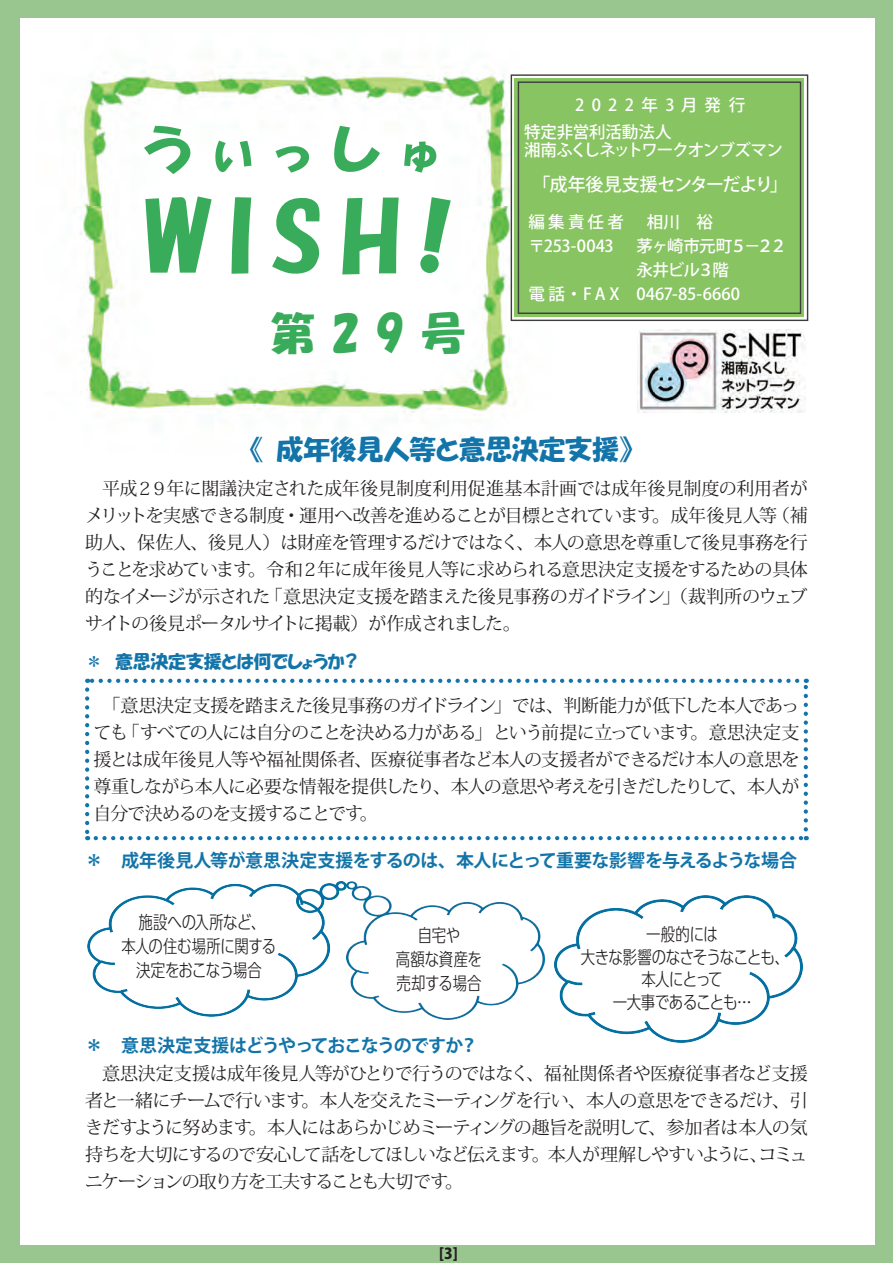
<style>
.page{position:relative;width:893px;height:1263px;background:#fff}
.page>*{position:absolute;margin:0;border:0;box-sizing:border-box;transform-origin:0 0}
.t1{font:93.75px "HGP Soei Kakupoptai";color:#38ac5a}
.t2{font:54px "HGP Soei Kakupoptai";letter-spacing:.385em;color:#38ac5a;scale:1.05 1}
.t3{font:44.55px "HGP Soei Kakupoptai";color:#38ac5a}
.t4{font:27px "HGP Soei Kakupoptai";letter-spacing:-.01em;color:#1274a9}
.t5{font:18px/27px "Koz Min Pro";letter-spacing:-.05em;color:#231f20}
.t6{font:18px/27px "Koz Min Pro";letter-spacing:-.025em;color:#231f20}
.t7{font:300 18px/24px "UD Shin Go C Oeiz Pr 6 N";letter-spacing:-.02em;color:#231f20;text-align:center}
.t8{font:18px/27px "Koz Min Pro";letter-spacing:-.01em;color:#231f20;text-align:right}
.t9{font:700 18px "Koz Go Pro";letter-spacing:-.035em;color:#1274a9}
.t10{font:18px "Koz Min Pro";letter-spacing:-.03em;color:#231f20}
.t11{font:18px "Koz Min Pro";letter-spacing:-.075em;color:#231f20}
.t12{font:18px "Koz Min Pro";letter-spacing:-.09em;color:#231f20}
.t13{font:700 18px "Koz Go Pro";letter-spacing:-.055em;color:#1274a9}
.t14{font:18px "HGP Soei Kakupoptai";letter-spacing:-.01em;color:#1274a9}
.t15{font:18px "Koz Min Pro";letter-spacing:-.02em;color:#231f20}
.t16{font:500 18px "Koz Go Pr 6 N";letter-spacing:-.04em;color:#fff}
.t17{font:18px "Koz Min Pro";letter-spacing:-.005em;color:#231f20}
.t18{font:500 16.5px/24px "Koz Go Pr 6 N";letter-spacing:-.01em;color:#fff}
.t19{font:500 16.5px/26.7px "Koz Go Pr 6 N";letter-spacing:.205em;color:#fff}
.t20{font:500 16.5px "Koz Go Pr 6 N";letter-spacing:-.06em;color:#fff}
.t21{font:800 15px "Koz Go Pro";color:#231f20}
</style>
<div class="page">
<div style="left:0;top:0;width:19px;height:1263px;background:#99c68f"></div>
<div style="left:4px;top:0;width:889px;height:17px;background:#99c68f"></div>
<div style="left:4px;top:1246px;width:889px;height:17px;background:#99c68f"></div>
<div style="left:876px;top:0;width:17px;height:1263px;background:#99c68f"></div>
<img style="left:79px;top:71px;width:431px;height:342px">
<img style="left:637px;top:329px;width:168px;height:83px">
<svg style="left:510px;top:74px;width:299px;height:248px;background:#8bc368"></svg>
<div style="left:518px;top:81px;width:283px;height:233px;border:1px solid #3e3e3f"></div>
<img style="left:88px;top:881px;width:258px;height:135px">
<img style="left:555px;top:896px;width:248px;height:147px">
<img style="left:347px;top:881px;width:197px;height:138px">
<svg style="left:85px;top:689px;width:4px;height:151px"></svg>
<svg style="left:96px;top:836px;width:711px;height:4px"></svg>
<svg style="left:804px;top:679px;width:4px;height:150px"></svg>
<svg style="left:87px;top:679px;width:710px;height:4px"></svg>
<h2 class="t2" style="left:143px;top:122px;width:282px">うぃっしゅ</h2>
<h1 class="t1" style="left:143px;top:192px;width:312px">WISH!</h1>
<h3 class="t3" style="left:270px;top:310px;width:197px">第 2 9 号</h3>
<p class="t19" style="left:524px;top:92px;width:223px;text-indent:51px">2022年3月発行特定非営利活動法人</p>
<p class="t20" style="left:524px;top:140px;width:260px">湘南ふくしネットワークオンブズマン</p>
<p class="t16" style="left:770px;top:174px;width:19px">「</p>
<p class="t16" style="left:533px;top:174px;width:242px">「成年後見支援センターだより</p>
<p class="t18" style="left:636px;top:210px;width:152px;text-indent:-108px">編集責任者　相川　裕<br>茅ヶ崎市元町５－２２</p>
<p class="t18" style="left:528px;top:234px;width:87px">〒253-0043</p>
<p class="t18" style="left:528px;top:282px;width:93px">電話・FA X</p>
<p class="t18" style="left:636px;top:258px;width:105px">永井ビル<br>0467-85-6660</p>
<p class="t18" style="left:698px;top:258px;width:33px">３階</p>
<h3 class="t4" style="left:249px;top:435px;width:385px">《成年後見人等と意思決定支援《</h3>
<p class="t8" style="left:102px;top:475px;width:707px">平成２９年に閣議決定された成年後見制度利用促進基本計画では成年後見制度の利用者が（補</p>
<p class="t5" style="left:652px;top:502px;width:126px">。成年後見人等</p>
<p class="t5" style="left:516px;top:502px;width:293px;text-indent:-431px">メリットを実感できる制度・運用へ改善を進めることが目標とされています<br>、本人の意思を尊重して後見事務を行</p>
<p class="t6" style="left:248px;top:529px;width:561px;text-indent:-163px">助人、保佐人、後見人）は財産を管理するだけではなく<br>。令和２年に成年後見人等に求められる意思決定支援をするための具体</p>
<p class="t11" style="left:85px;top:557px;width:168px">うことを求めています</p>
<p class="t5" style="left:85px;top:583px;width:437px">的なイメージが示された<br>サイトの後見ポータルサイトに掲載）が作成されました。</p>
<p class="t6" style="left:265px;top:583px;width:545px">「意思決定支援を踏まえた後見事務のガイドライン」（裁判所のウェブ</p>
<p class="t14" style="left:85px;top:652px;width:277px">＊　意思決定支援とは何でしょうか?</p>
<p class="t5" style="left:94px;top:692px;width:707px;text-align:right">　「意思決定支援を踏まえた後見事務のガイドライン」では、判断能力が低下した本人であっ。意思決定支</p>
<p class="t5" style="left:122px;top:718px;width:574px">「すべての人には自分のことを決める力がある」という前提に立っています</p>
<p class="t5" style="left:94px;top:718px;width:36px">ても</p>
<p class="t10" style="left:94px;top:747px;width:707px">援とは成年後見人等や福祉関係者、医療従事者など本人の支援者ができるだけ本人の意思を</p>
<p class="t5" style="left:729px;top:772px;width:72px">、本人が</p>
<p class="t5" style="left:360px;top:772px;width:374px;text-indent:-266px">尊重しながら本人に必要な情報を提供したり、本人の意思や考えを引きだしたりして。</p>
<p class="t5" style="left:94px;top:799px;width:271px">自分で決めるのを支援することです</p>
<p class="t9" style="left:85px;top:849px;width:713px">＊　成年後見人等が意思決定支援をするのは、本人にとって重要な影響を与えるような場合</p>
<p class="t7" style="left:122px;top:909px;width:156px">施設への入所など、<br>本人の住む場所に関する決定をおこなう場合</p>
<p class="t7" style="left:396px;top:922px;width:87px">自宅や<br>高額な資産を売却する場合</p>
<p class="t7" style="left:581px;top:922px;width:209px;line-height:22.5px">一般的には<br>大きな影響のなさそうなことも、本人にとって<br>一大事であることも...</p>
<p class="t13" style="left:85px;top:1034px;width:380px">＊　意思決定支援はどうやっておこなうのですか</p>
<p class="t9" style="left:460px;top:1034px;width:19px">?</p>
<p class="t5" style="left:301px;top:1059px;width:508px;text-indent:-199px">意思決定支援は成年後見人等がひとりで行うのではなく<br>。本人を交えたミーティングを行い、本人の意思をできるだけ、引</p>
<p class="t15" style="left:526px;top:1061px;width:283px">、福祉関係者や医療従事者など支援</p>
<p class="t5" style="left:85px;top:1086px;width:221px">者と一緒にチームで行います</p>
<p class="t5" style="left:249px;top:1113px;width:404px">。本人にはあらかじめミーティングの趣旨を説明して</p>
<p class="t17" style="left:648px;top:1115px;width:161px">、参加者は本人の気</p>
<p class="t5" style="left:85px;top:1113px;width:169px">きだすように努めます</p>
<p class="t5" style="left:445px;top:1140px;width:92px;text-indent:-360px">持ちを大切にするので安心して話をしてほしいなど伝えます。</p>
<p class="t11" style="left:532px;top:1142px;width:278px">。本人が理解しやすいようにコミュ</p>
<p class="t5" style="left:749px;top:1140px;width:19px">、</p>
<p class="t12" style="left:85px;top:1169px;width:365px">ニケーションの取り方を工夫することも大切です</p>
<p class="t21" style="left:439px;top:1244px;width:20px">[3]</p>
</div>
